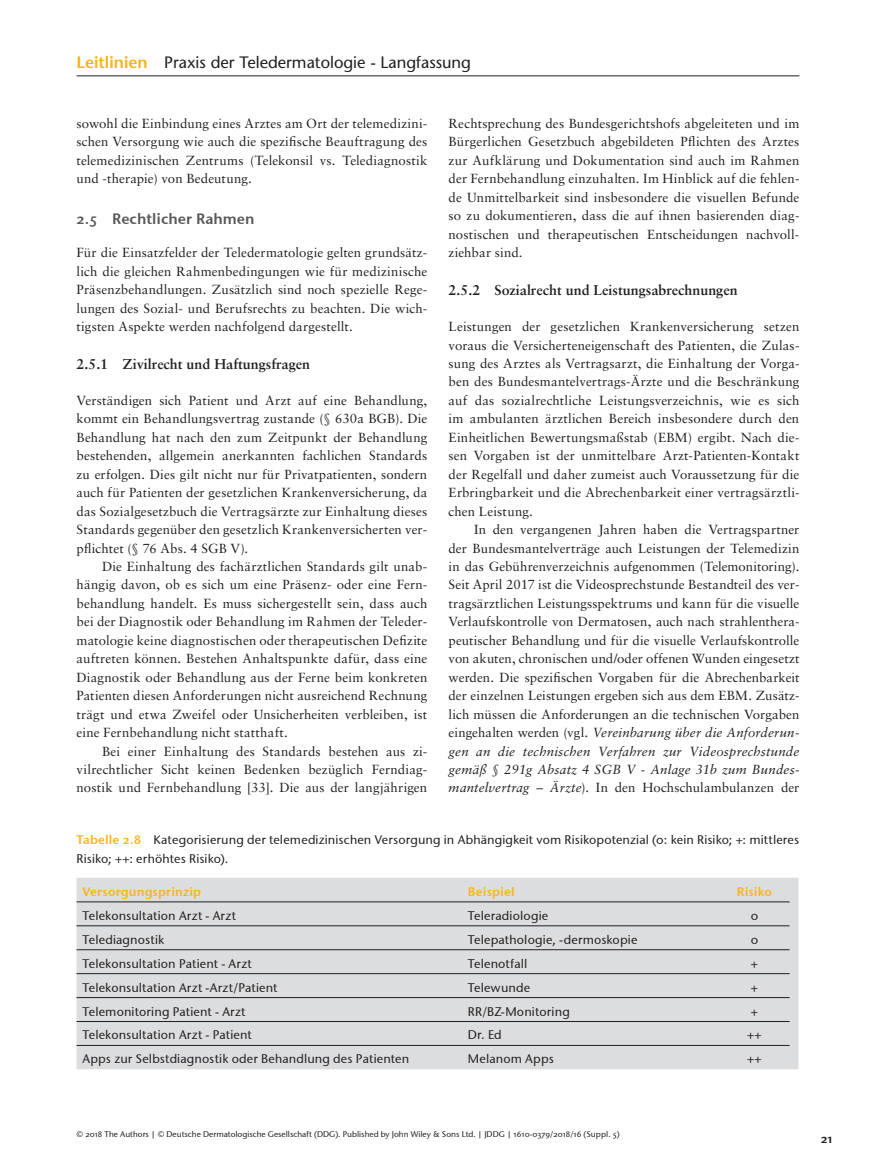
<style>
.page{position:relative;width:893px;height:1174px;background:#fff}
.page>*{position:absolute;margin:0;border:0;box-sizing:border-box;transform-origin:0 0}
.t1{font:16.5px "Stone Sans";color:#231f20}
.t2{font:15px "Stone Sans Sem OSITCTT Semi";color:#57585a}
.t3{font:700 14.25px "Sabon";color:#231f20}
.t4{font:13.2px/18.5px "Sabon";letter-spacing:.005em;color:#231f20;text-align:justify}
.t5{font:12.45px/18.5px "Stone Sans OSITCTT Medium";letter-spacing:.015em;color:#231f20}
.t6{font:12.45px "Stone Sans Sem OSITCTT Semi";letter-spacing:.01em;color:#fbb31b}
.t7{font:12.45px "Stone Sans Sem OSITCTT Semi";color:#231f20}
.t8{font:8.25px "Stone Sans OSITCTT Medium";color:#231f20}
.s1{font-weight:600;color:#fbb31b}
.s2{font-style:italic}
.s3{font-family:"Stone Sans Sem OSITCTT Semi";color:#fbb31b}
</style>
<div class="page">
<hr style="left:77px;top:76px;width:722px;height:1px;background:#231f20">
<div style="left:77px;top:878px;width:722px;height:191px;background:#dcdddf"></div>
<hr style="left:77px;top:901px;width:713px;height:1px;background:#231f20">
<hr style="left:77px;top:925px;width:713px;height:1px;background:#231f20">
<hr style="left:77px;top:949px;width:713px;height:1px;background:#231f20">
<hr style="left:77px;top:973px;width:713px;height:1px;background:#231f20">
<hr style="left:77px;top:997px;width:713px;height:1px;background:#231f20">
<hr style="left:77px;top:1021px;width:713px;height:1px;background:#231f20">
<hr style="left:77px;top:1045px;width:713px;height:1px;background:#231f20">
<p class="t1" style="left:77px;top:55px;width:396px"><span class="s1">Leitlinien</span> Praxis der Teledermatologie - Langfassung</p>
<p class="t4" style="left:449px;top:115px;width:352px">Rechtsprechung des Bundesgerichtshofs abgeleiteten und im Bürgerlichen Gesetzbuch abgebildeten Pflichten des Arztes zur Aufklärung und Dokumentation sind auch im Rahmen der Fernbehandlung einzuhalten. Im Hinblick auf die fehlen&shy;de Unmittelbarkeit sind insbesondere die visuellen Befunde so zu dokumentieren, dass die auf ihnen basierenden diag&shy;nostischen und therapeutischen Entscheidungen nachvoll&shy;ziehbar sind.</p>
<p class="t3" style="left:449px;top:284px;width:291px">2.5.2 Sozialrecht und Leistungsabrechnungen</p>
<p class="t4" style="left:449px;top:318px;width:352px">Leistungen der gesetzlichen Krankenversicherung setzen voraus die Versicherteneigenschaft des Patienten, die Zulas&shy;sung des Arztes als Vertragsarzt, die Einhaltung der Vorga&shy;ben des Bundesmantelvertrags-Ärzte und die Beschränkung auf das sozialrechtliche Leistungsverzeichnis, wie es sich im ambulanten ärztlichen Bereich insbesondere durch den Einheitlichen Bewertungsmaßstab (EBM) ergibt. Nach die&shy;sen Vorgaben ist der unmittelbare Arzt-Patienten-Kontakt der Regelfall und daher zumeist auch Voraussetzung für die Erbringbarkeit und die Abrechenbarkeit einer vertragsärztli&shy;chen Leistung.</p>
<p class="t4" style="left:449px;top:521px;width:352px;text-indent:26px">In den vergangenen Jahren haben die Vertragspartner der Bundesmantelverträge auch Leistungen der Telemedizin in das Gebührenverzeichnis aufgenommen (Telemonitoring).<br>Seit April 2017 ist die Videosprechstunde Bestandteil des ver&shy;tragsärztlichen Leistungsspektrums und kann für die visuelle Verlaufskontrolle von Dermatosen, auch nach strahlenthera&shy;peutischer Behandlung und für die visuelle Verlaufskontrolle von akuten, chronischen und/oder offenen Wunden eingesetzt werden. Die spezifischen Vorgaben für die Abrechenbarkeit der einzelnen Leistungen ergeben sich aus dem EBM. Zusätz&shy;lich müssen die Anforderungen an die technischen Vorgaben eingehalten werden (vgl <span class="s2">. Vereinbarung über die Anforderun&shy;gen an die technischen Verfahren zur Videosprechstunde gemäß § 291g Absatz 4 SGB V - Anlage 31b zum Bundes&shy;mantelvertrag – Ärzte</span>). In den Hochschulambulanzen der</p>
<p class="t5" style="left:77px;top:830px;width:724px"><span class="s3">Tabelle 2.8</span> Kategorisierung der telemedizinischen Versorgung in Abhängigkeit vom Risikopotenzial (0: kein Risiko; +: mittleres<br>Risiko; ++: erhöhtes Risiko).</p>
<p class="t6" style="left:83px;top:883px;width:120px">Versorgungsprinzip</p>
<p class="t6" style="left:468px;top:883px;width:48px">Beispiel</p>
<p class="t6" style="left:737px;top:883px;width:37px">Risiko</p>
<p class="t5" style="left:83px;top:906px;width:155px">Telekonsultation Arzt - Arzt</p>
<p class="t5" style="left:468px;top:906px;width:82px">Teleradiologie</p>
<p class="t5" style="left:751px;top:906px;width:9px">0</p>
<p class="t5" style="left:83px;top:930px;width:83px">Telediagnostik</p>
<p class="t5" style="left:468px;top:930px;width:171px">Telepathologie, -dermoskopie</p>
<p class="t5" style="left:751px;top:930px;width:9px">0</p>
<p class="t5" style="left:83px;top:954px;width:171px">Telekonsultation Patient - Arzt</p>
<p class="t5" style="left:468px;top:954px;width:61px">Telenotfall</p>
<p class="t5" style="left:751px;top:954px;width:9px">+</p>
<p class="t5" style="left:83px;top:978px;width:196px">Telekonsultation Arzt -Arzt/Patient</p>
<p class="t5" style="left:468px;top:978px;width:64px">Telewunde</p>
<p class="t5" style="left:751px;top:978px;width:9px">+</p>
<p class="t5" style="left:83px;top:1001px;width:164px">Telemonitoring Patient - Arzt</p>
<p class="t5" style="left:468px;top:1001px;width:103px">RR/BZ-Monitoring</p>
<p class="t5" style="left:751px;top:1001px;width:9px">+</p>
<p class="t5" style="left:83px;top:1025px;width:171px">Telekonsultation Arzt - Patient</p>
<p class="t5" style="left:468px;top:1025px;width:35px">Dr. Ed</p>
<p class="t5" style="left:747px;top:1025px;width:16px">++</p>
<p class="t5" style="left:83px;top:1049px;width:328px">Apps zur Selbstdiagnostik oder Behandlung des Patienten</p>
<p class="t5" style="left:468px;top:1049px;width:87px">Melanom Apps</p>
<p class="t5" style="left:747px;top:1049px;width:16px">++</p>
<p class="t4" style="left:77px;top:115px;width:352px">sowohl die Einbindung eines Arztes am Ort der telemedizini&shy;schen Versorgung wie auch die spezifische Beauftragung des telemedizinischen Zentrums (Telekonsil vs. Telediagnostik und -therapie) von Bedeutung.</p>
<p class="t2" style="left:77px;top:209px;width:180px">2.5 Rechtlicher Rahmen</p>
<p class="t4" style="left:77px;top:244px;width:352px">Für die Einsatzfelder der Teledermatologie gelten grundsätz&shy;lich die gleichen Rahmenbedingungen wie für medizinische Präsenzbehandlungen. Zusätzlich sind noch spezielle Rege&shy;lungen des Sozial- und Berufsrechts zu beachten. Die wich&shy;tigsten Aspekte werden nachfolgend dargestellt.</p>
<p class="t3" style="left:77px;top:357px;width:235px">2.5.1 Zivilrecht und Haftungsfragen</p>
<p class="t4" style="left:77px;top:392px;width:352px">Verständigen sich Patient und Arzt auf eine Behandlung, kommt ein Behandlungsvertrag zustande (§ 630a BGB). Die Behandlung hat nach den zum Zeitpunkt der Behandlung bestehenden, allgemein anerkannten fachlichen Standards zu erfolgen. Dies gilt nicht nur für Privatpatienten, sondern auch für Patienten der gesetzlichen Krankenversicherung, da das Sozialgesetzbuch die Vertragsärzte zur Einhaltung dieses Standards gegenüber den gesetzlich Krankenversicherten ver&shy;pflichtet (§ 76 Abs. 4 SGB V).</p>
<p class="t4" style="left:77px;top:558px;width:352px;text-indent:26px">Die Einhaltung des fachärztlichen Standards gilt unab&shy;hängig davon, ob es sich um eine Präsenz- oder eine Fern&shy;behandlung handelt. Es muss sichergestellt sein, dass auch bei der Diagnostik oder Behandlung im Rahmen der Teleder&shy;matologie keine diagnostischen oder therapeutischen Defizite auftreten können. Bestehen Anhaltspunkte dafür, dass eine Diagnostik oder Behandlung aus der Ferne beim konkreten Patienten diesen Anforderungen nicht ausreichend Rechnung trägt und etwa Zweifel oder Unsicherheiten verbleiben, ist eine Fernbehandlung nicht statthaft.</p>
<p class="t4" style="left:77px;top:743px;width:352px;text-indent:26px">Bei einer Einhaltung des Standards bestehen aus zi&shy;vilrechtlicher Sicht keinen Bedenken bezüglich Ferndiag&shy;nostik und Fernbehandlung [ 33 ] . Die aus der langjährigen</p>
<p class="t8" style="left:77px;top:1129px;width:545px">© 2018 The Authors | © Deutsche Dermatologische Gesellschaft (DDG). Published by John Wiley &amp; Sons Ltd. | JDDG | 1610-0379/2018/16 (Suppl. 5)</p>
<p class="t7" style="left:821px;top:1131px;width:14px">21</p>
</div>
